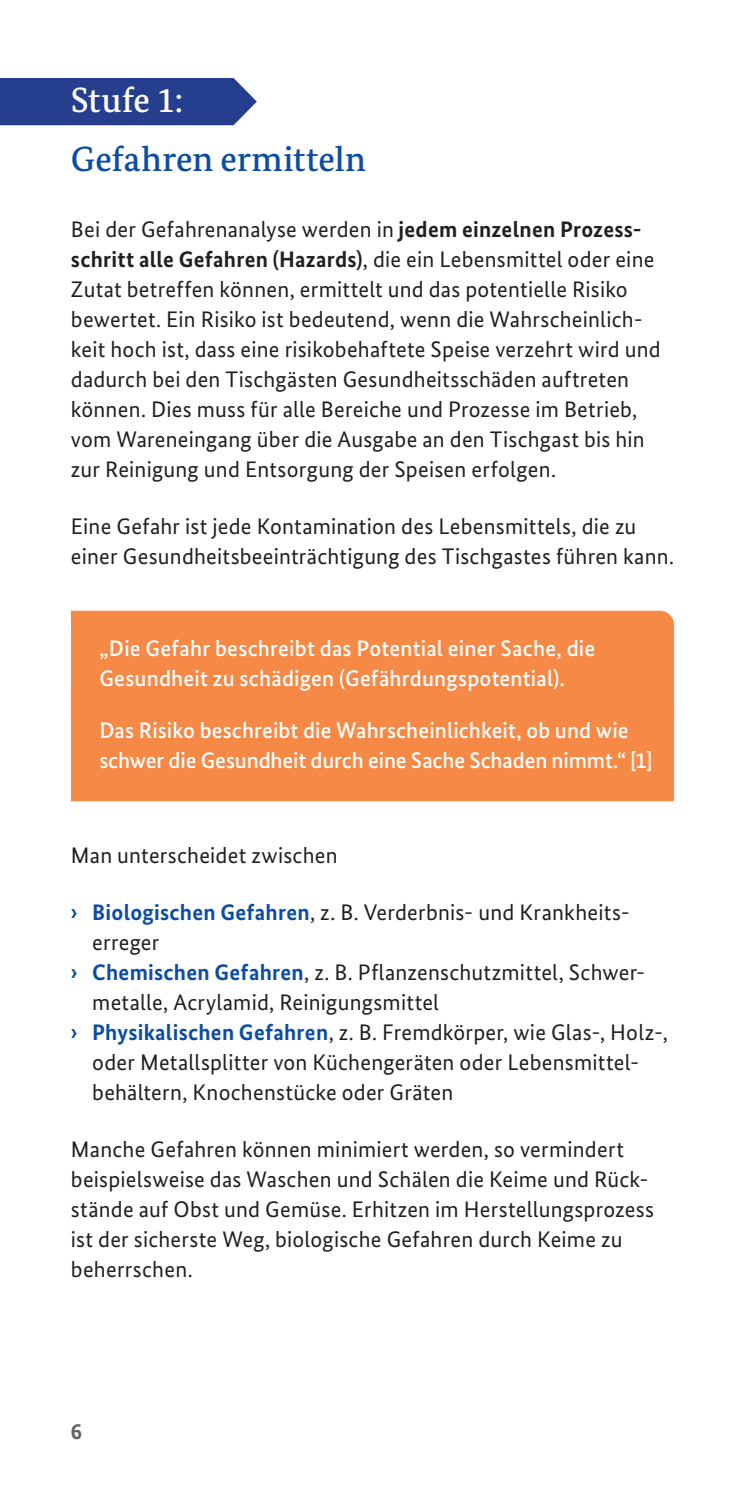
<style>
.page{position:relative;width:745px;height:1489px;background:#fff}
.page>*{position:absolute;margin:0;border:0;box-sizing:border-box;transform-origin:0 0}
.t1{font:500 35px "Bundes Serif";color:#0d4da1}
.t2{font:500 35px "Bundes Serif";color:#fff}
.t3{font:22.5px/30px "Bundes Sans";letter-spacing:.01em;color:#231f20}
.t4{font:500 22.5px/30px "Bundes Sans";letter-spacing:.005em;color:#fff}
.t5{font:700 22.5px "Bundes Sans";color:#636366}
.s1{font-weight:700}
.s2{font-weight:700;color:#0d4da1}
</style>
<div class="page">
<div style="left:0;top:78px;width:257px;height:47px;background:#253f8e"></div>
<div style="left:71px;top:610px;width:602px;height:82px;background:#f68945"></div>
<div style="left:71px;top:692px;width:602px;height:109px;background:#f68945"></div>
<h1 class="t2" style="left:71px;top:79px;width:113px">Stufe 1:</h1>
<h1 class="t1" style="left:71px;top:138px;width:296px">Gefahren ermitteln</h1>
<p class="t3" style="left:71px;top:214px;width:591px">Bei der Gefahrenanalyse werden in <span class="s1">jedem einzelnen Prozess&shy;schritt alle Gefahren (Hazards)</span>, die ein Lebensmittel oder eine Zutat betreffen können, ermittelt und das potentielle Risiko bewertet. Ein Risiko ist bedeutend, wenn die Wahrscheinlich&shy;keit hoch ist, dass eine risikobehaftete Speise verzehrt wird und dadurch bei den Tischgästen Gesundheitsschäden auftreten können. Dies muss für alle Bereiche und Prozesse im Betrieb, vom Wareneingang über die Ausgabe an den Tischgast bis hin zur Reinigung und Entsorgung der Speisen erfolgen.</p>
<p class="t3" style="left:71px;top:511px;width:604px">Eine Gefahr ist jede Kontamination des Lebensmittels, die zu einer Gesundheitsbeeinträchtigung des Tischgastes führen kann.</p>
<p class="t4" style="left:99px;top:633px;width:497px">„Die Gefahr beschreibt das Potential einer Sache, die<br>Gesundheit zu schädigen (Gefährdungspotential).</p>
<p class="t4" style="left:99px;top:714px;width:554px">Das Risiko beschreibt die Wahrscheinlichkeit, ob und wie schwer die Gesundheit durch eine Sache Schaden nimmt.“ [1]</p>
<p class="t3" style="left:71px;top:840px;width:268px">Man unterscheidet zwischen</p>
<p class="t3" style="left:71px;top:897px;width:560px"><span class="s2">› Biologischen Gefahren</span>, z. B. Verderbnis- und Krankheits-</p>
<p class="t3" style="left:92px;top:927px;width:69px">erreger</p>
<p class="t3" style="left:71px;top:957px;width:575px"><span class="s2">› Chemischen Gefahren</span>, z. B. Pflanzenschutzmittel, Schwer-</p>
<p class="t3" style="left:92px;top:987px;width:348px">metalle, Acrylamid, Reinigungsmittel</p>
<p class="t3" style="left:71px;top:1017px;width:598px"><span class="s2">› Physikalischen Gefahren</span>, z. B. Fremdkörper, wie Glas-, Holz-,</p>
<p class="t3" style="left:92px;top:1047px;width:545px">oder Metallsplitter von Küchengeräten oder Lebensmittel-</p>
<p class="t3" style="left:92px;top:1077px;width:362px">behältern, Knochenstücke oder Gräten</p>
<p class="t3" style="left:71px;top:1134px;width:584px">Manche Gefahren können minimiert werden, so vermindert beispielsweise das Waschen und Schälen die Keime und Rück&shy;stände auf Obst und Gemüse. Erhitzen im Herstellungsprozess ist der sicherste Weg, biologische Gefahren durch Keime zu beherrschen.</p>
<p class="t5" style="left:71px;top:1417px;width:13px">6</p>
</div>
